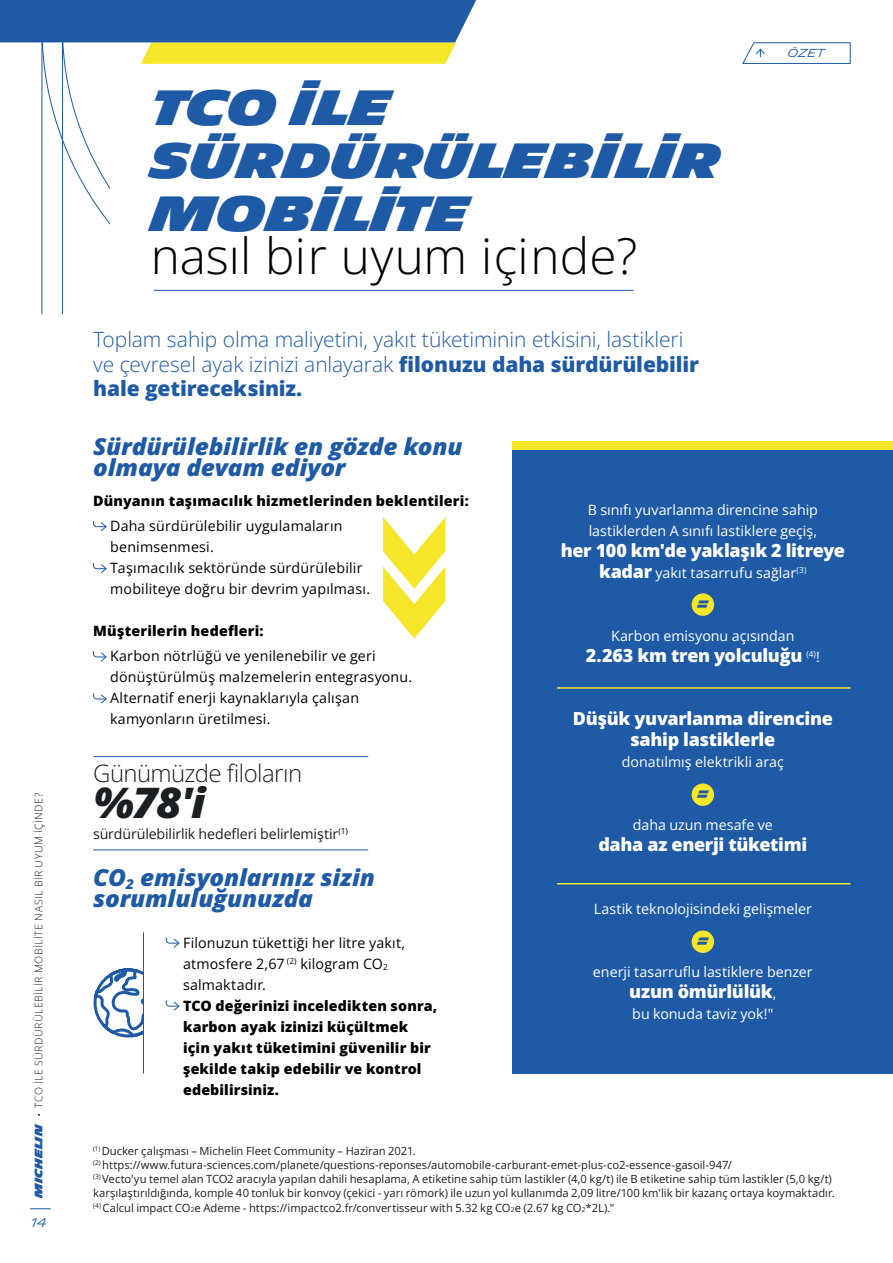
<style>
.page{position:relative;width:893px;height:1263px;background:#fff}
.page>*{position:absolute;margin:0;border:0;box-sizing:border-box;transform-origin:0 0}
.t1{font:49.5px "Open Sans";color:#000001}
.t2{font:900 48px/52.5px "Michelin";color:#1e5aa5}
.t3{font:italic 42px "Open Sans";color:#1b1f22;scale:1.05 1}
.t4{font:24px "Open Sans";letter-spacing:-.025em;color:#1b1f22}
.t5{font:italic 23.25px/21px "Open Sans";letter-spacing:-.005em;color:#1e5aa5;scale:1.05 1}
.t6{font:21px/24.8px "Open Sans";letter-spacing:-.005em;color:#1e5aa5}
.t7{font:18px/21px "Open Sans";letter-spacing:-.015em;color:#fff;text-align:center}
.t8{font:900 16.5px "Michelin";color:#1e5aa5}
.t9{font:14.25px/21px "Open Sans";letter-spacing:.015em;color:#000001}
.t10{font:14.25px/21px "Open Sans";color:#fff}
.t11{font:14.25px "Open Sans";letter-spacing:-.01em;color:#1b1f22}
.t12{font:300 12px "Michelin";color:#1e5aa5}
.t13{font:11.25px/14.2px "Open Sans";color:#1b1f22}
.t14{font:300 11.25px "Michelin";color:#1e5aa5;scale:1.05 1}
.t15{font:10.5px "Open Sans";letter-spacing:.045em;color:#1b1f22}
.t16{font:900 10.5px "Michelin";color:#1e5aa5}
.s1{font-size:18px}
.s2{font-size:14.25px}
.s3{font-size:6.6px}
</style>
<div class="page">
<div style="left:513px;top:445px;width:380px;height:628px;background:#1e5aa5"></div>
<hr style="left:62px;top:0;width:1px;height:314px;background:#1e5aa5">
<hr style="left:42px;top:0;width:1px;height:314px;background:#1e5aa5">
<svg style="left:0;top:0;width:476px;height:241px"></svg>
<div style="left:512px;top:441px;width:381px;height:9px;background:#f5e629"></div>
<svg style="left:383px;top:517px;width:62px;height:121px"></svg>
<svg style="left:742px;top:42px;width:109px;height:22px"></svg>
<svg style="left:30px;top:1208px;width:21px;height:1px"></svg>
<svg style="left:93px;top:521px;width:14px;height:11px"></svg>
<svg style="left:93px;top:563px;width:14px;height:11px"></svg>
<svg style="left:93px;top:651px;width:14px;height:11px"></svg>
<svg style="left:93px;top:693px;width:14px;height:11px"></svg>
<div style="left:692px;top:593px;width:22px;height:23px;background:#f5e629;border-radius:50%"></div>
<div style="left:692px;top:783px;width:22px;height:23px;background:#f5e629;border-radius:50%"></div>
<div style="left:692px;top:930px;width:22px;height:23px;background:#f5e629;border-radius:50%"></div>
<svg style="left:93px;top:932px;width:87px;height:142px"></svg>
<hr style="left:154px;top:290px;width:480px;height:1px;background:#1e5aa5">
<hr style="left:557px;top:687px;width:293px;height:2px;background:#f5e629">
<hr style="left:557px;top:883px;width:293px;height:1px;background:#f5e629">
<hr style="left:93px;top:756px;width:275px;height:1px;background:#1e5aa5">
<hr style="left:93px;top:850px;width:275px;height:1px;background:#1e5aa5">
<p class="t15" style="left:32px;top:1108px;width:316px;rotate:-90deg">TCO İLE SÜRDÜRÜLEBİLİR MOBİLİTE NASIL BİR UYUM İÇİNDE?</p>
<p class="t16" style="left:33px;top:1198px;width:76px;rotate:-90deg">Michelin</p>
<p class="t12" style="left:31px;top:1216px;width:17px">14</p>
<h2 class="t2" style="left:151px;top:83px;width:572px">TCO İLE<br>SÜRDÜRÜLEBİLİR<br>MOBİLİTE</h2>
<h1 class="t1" style="left:151px;top:222px;width:488px">nası l bi̇r uyum i̇çi̇nde?</h1>
<h3 class="t6" style="left:93px;top:326px;width:607px">Toplam sahip olma maliyetini, yakıt tüketiminin etkisini, lastikleri ve çevresel ayak izinizi anlayarak filonuzu daha sürdürülebilir hale getireceksiniz.</h3>
<p class="t14" style="left:788px;top:47px;width:37px">ÖZET</p>
<h3 class="t5" style="left:93px;top:435px;width:353px">Sürdürülebilirlik en gözde konu olmaya devam ediyor</h3>
<p class="t9" style="left:110px;top:488px;width:360px;line-height:25.2px;text-indent:-17px">Dünyanın taşımacılık hizmetlerinden beklentileri:<br>Daha sürdürülebilir uygulamaların</p>
<p class="t9" style="left:110px;top:536px;width:262px">benimsenmesi.<br>Taşımacılık sektöründe sürdürülebilir mobiliteye doğru bir devrim yapılması.</p>
<p class="t9" style="left:110px;top:618px;width:267px;line-height:25.2px;text-indent:-17px">Müşterilerin hedefleri:<br>Karbon nötrlüğü ve yenilenebilir ve geri</p>
<p class="t9" style="left:110px;top:666px;width:304px">dönüştürülmüş malzemelerin entegrasyonu.<br>Alternatif enerji kaynaklarıyla çalışan kamyonların üretilmesi.</p>
<h3 class="t4" style="left:93px;top:757px;width:210px">Günümüzde filoların</h3>
<h3 class="t3" style="left:93px;top:773px;width:108px">%78'i</h3>
<p class="t11" style="left:93px;top:824px;width:256px">sürdürülebilirlik hedefleri belirlemiştir<sup>(1)</sup></p>
<h3 class="t5" style="left:93px;top:866px;width:270px">CO<sub>2</sub> emisyonlarınız sizin sorumluluğunuzda</h3>
<p class="t9" style="left:183px;top:931px;width:256px">Filonuzun tükettiği her litre yakıt, atmosfere 2,67 <sup>(2)</sup> kilogram CO<sub>2 </sub>salmaktadır.<br>TCO değerinizi inceledikten sonra, karbon ayak izinizi küçültmek için yakıt tüketimini güvenilir bir şekilde takip edebilir ve kontrol edebilirsiniz.</p>
<p class="t10" style="left:588px;top:499px;width:232px">B sınıfı yuvarlanma direncine sahip lastiklerden A sınıfı lastiklere geçiş,</p>
<h3 class="t7" style="left:561px;top:540px;width:286px">her 100 km'de yaklaşık 2 litreye</h3>
<p class="t10" style="left:599px;top:562px;width:209px"><span class="s1">kadar</span> yakıt tasarrufu sağlar<sup>(3)</sup></p>
<h3 class="t8" style="left:696px;top:594px;width:15px">=</h3>
<p class="t10" style="left:611px;top:625px;width:185px">Karbon emisyonu açısından</p>
<h3 class="t7" style="left:586px;top:645px;width:236px">2.263 km tren yolculuğu <sup>(4)</sup><span class="s2">!</span></h3>
<h3 class="t7" style="left:573px;top:708px;width:261px">Düşük yuvarlanma direncine sahip lastiklerle</h3>
<p class="t10" style="left:622px;top:751px;width:163px">donatılmış elektrikli araç</p>
<h3 class="t8" style="left:696px;top:785px;width:15px">=</h3>
<p class="t10" style="left:633px;top:814px;width:141px">daha uzun mesafe ve</p>
<h3 class="t7" style="left:598px;top:834px;width:210px">daha az enerji tüketimi</h3>
<p class="t10" style="left:594px;top:898px;width:219px">Lastik teknolojisindeki gelişmeler</p>
<h3 class="t8" style="left:696px;top:932px;width:15px">=</h3>
<p class="t10" style="left:593px;top:961px;width:221px">enerji tasarruflu lastiklere benzer</p>
<h3 class="t7" style="left:629px;top:981px;width:149px">uzun ömürlülük<span class="s2">,</span></h3>
<p class="t10" style="left:632px;top:1003px;width:143px">bu konuda taviz yok!"</p>
<p class="t13" style="left:93px;top:1143px;width:743px"><sup>(1)</sup> Ducker çalışması – Michelin Fleet Community – Haziran 2021.<br><sup>(2)</sup> https://www.futura-sciences.com/planete/questions-reponses/automobile-carburant-emet-plus-co2-essence-gasoil-947/<br><sup>(3)</sup> Vecto'yu temel alan TCO2 aracıyla yapılan dahili hesaplama, A etiketine sahip tüm lastikler (4,0 kg/t) ile B etiketine sahip tüm lastikler (5,0 kg/t) karşılaştırıldığında, komple 40 tonluk bir konvoy (çekici - yarı römork) ile uzun yol kullanımda 2,09 litre/100 km'lik bir kazanç ortaya koymaktadır. <sup>(4)</sup> Calcul impact CO<span class="s3">2</span>e Ademe - https://impactco2.fr/convertisseur with 5.32 kg CO<span class="s3">2</span>e (2.67 kg CO<span class="s3">2</span>*2L)."</p>
</div>
